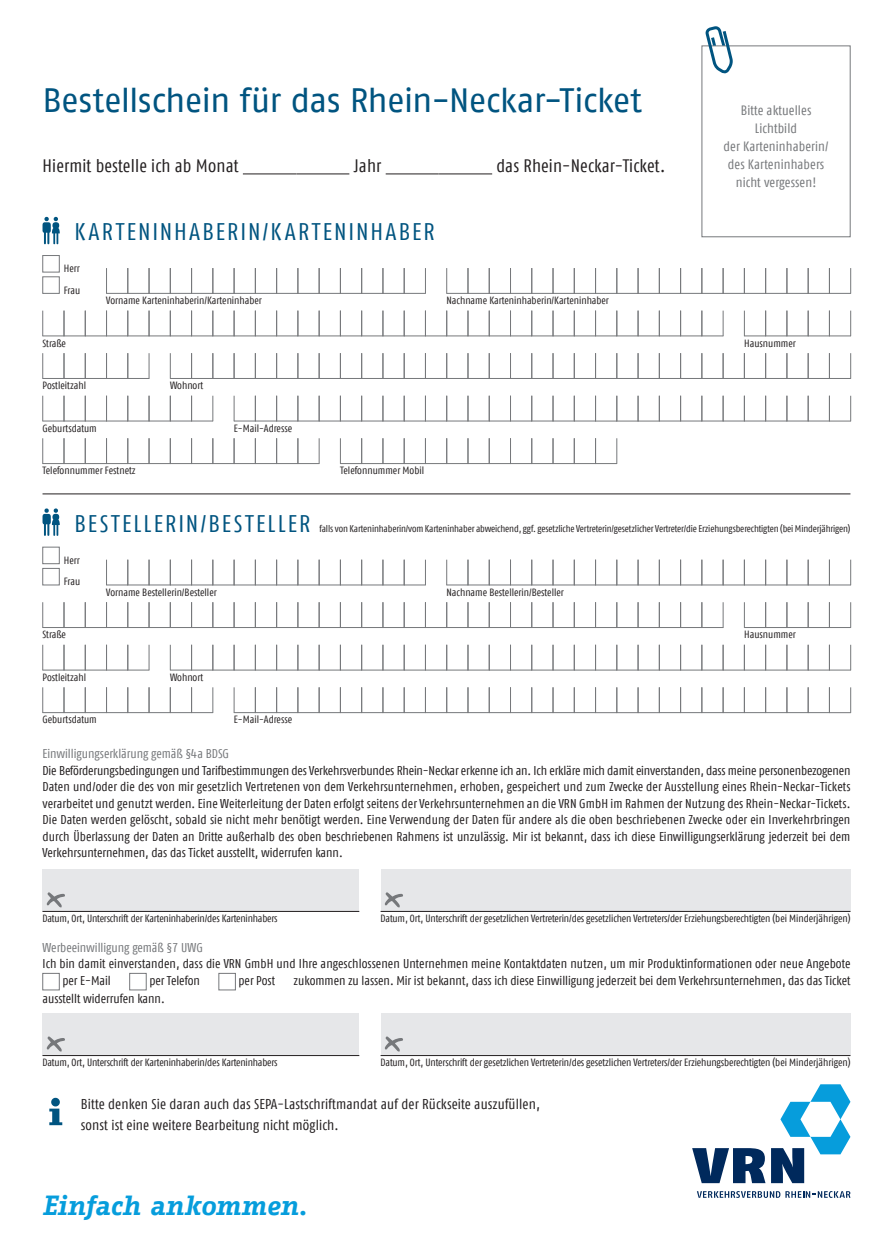
<style>
.page{position:relative;width:893px;height:1251px;background:#fff}
.page>*{position:absolute;margin:0;border:0;box-sizing:border-box;transform-origin:0 0}
.t1{font:33.75px "Fago No Tf";letter-spacing:-.025em;color:#005480}
.t2{font:italic 700 27px "Fago Office Serif";letter-spacing:-.005em;color:#069ddc}
.t3{font:condensed 24px "Fago Offc";letter-spacing:.09em;color:#005480}
.t4{font:condensed 18px "Fago Offc";letter-spacing:.01em;color:#231f20}
.t5{font:condensed 14.25px/21.3px "Fago Offc";letter-spacing:.01em;color:#231f20}
.t6{font:condensed 13.5px/18px "Fago Offc";letter-spacing:.01em;color:#76787b;text-align:center}
.t7{font:condensed 12.75px/16.5px "Fago Offc";color:#231f20;text-align:justify}
.t8{font:condensed 12.75px "Fago Offc";letter-spacing:-.005em;color:#76787b}
.t9{font:condensed 10.5px/21.3px "Fago Offc";letter-spacing:-.01em;color:#231f20}
.t10{font:condensed 9.75px "Fago Offc";letter-spacing:-.01em;color:#231f20}
</style>
<div class="page">
<hr style="left:243px;top:174px;width:53px;height:1px;background:#231f20">
<hr style="left:296px;top:174px;width:53px;height:1px;background:#231f20">
<hr style="left:386px;top:174px;width:53px;height:1px;background:#231f20">
<hr style="left:439px;top:174px;width:53px;height:1px;background:#231f20">
<svg style="left:692px;top:1148px;width:73px;height:34px"></svg>
<svg style="left:771px;top:1084px;width:80px;height:98px"></svg>
<svg style="left:697px;top:1191px;width:153px;height:6px"></svg>
<svg style="left:701px;top:26px;width:150px;height:211px"></svg>
<hr style="left:43px;top:493px;width:807px;height:1px;background:#231f20">
<div style="left:43px;top:547px;width:17px;height:17px;border:1px solid #76787b"></div>
<div style="left:43px;top:568px;width:17px;height:17px;border:1px solid #76787b"></div>
<svg style="left:446px;top:559px;width:405px;height:26px"></svg>
<svg style="left:106px;top:559px;width:320px;height:26px"></svg>
<svg style="left:42px;top:602px;width:682px;height:26px"></svg>
<svg style="left:744px;top:602px;width:107px;height:26px"></svg>
<svg style="left:42px;top:687px;width:172px;height:26px"></svg>
<svg style="left:234px;top:687px;width:617px;height:26px"></svg>
<svg style="left:42px;top:644px;width:108px;height:26px"></svg>
<svg style="left:170px;top:644px;width:681px;height:26px"></svg>
<div style="left:43px;top:255px;width:17px;height:17px;border:1px solid #76787b"></div>
<div style="left:43px;top:276px;width:17px;height:17px;border:1px solid #76787b"></div>
<svg style="left:446px;top:268px;width:405px;height:26px"></svg>
<svg style="left:106px;top:268px;width:320px;height:26px"></svg>
<svg style="left:42px;top:310px;width:682px;height:26px"></svg>
<svg style="left:744px;top:310px;width:107px;height:26px"></svg>
<svg style="left:42px;top:395px;width:172px;height:26px"></svg>
<svg style="left:234px;top:395px;width:617px;height:27px"></svg>
<svg style="left:42px;top:353px;width:108px;height:26px"></svg>
<svg style="left:170px;top:353px;width:681px;height:26px"></svg>
<div style="left:43px;top:972px;width:17px;height:17px;border:1px solid #76787b"></div>
<div style="left:129px;top:972px;width:17px;height:17px;border:1px solid #76787b"></div>
<div style="left:219px;top:972px;width:17px;height:17px;border:1px solid #76787b"></div>
<svg style="left:42px;top:438px;width:278px;height:26px"></svg>
<svg style="left:340px;top:438px;width:278px;height:26px"></svg>
<svg style="left:49px;top:1097px;width:13px;height:27px"></svg>
<svg style="left:43px;top:217px;width:17px;height:27px"></svg>
<svg style="left:43px;top:508px;width:17px;height:27px"></svg>
<div style="left:43px;top:868px;width:316px;height:43px;background:#e6e7e9"></div>
<hr style="left:43px;top:911px;width:316px;height:1px;background:#231f20">
<svg style="left:47px;top:892px;width:18px;height:15px"></svg>
<div style="left:381px;top:868px;width:469px;height:43px;background:#e6e7e9"></div>
<hr style="left:381px;top:911px;width:469px;height:1px;background:#231f20">
<svg style="left:385px;top:892px;width:18px;height:15px"></svg>
<div style="left:43px;top:1012px;width:316px;height:43px;background:#e6e7e9"></div>
<hr style="left:43px;top:1055px;width:316px;height:1px;background:#231f20">
<svg style="left:47px;top:1036px;width:18px;height:15px"></svg>
<div style="left:381px;top:1012px;width:469px;height:43px;background:#e6e7e9"></div>
<hr style="left:381px;top:1055px;width:469px;height:1px;background:#231f20">
<svg style="left:385px;top:1036px;width:18px;height:15px"></svg>
<h1 class="t1" style="left:43px;top:81px;width:601px">Bestellschein für das Rhein-Neckar-Ticket</h1>
<h3 class="t4" style="left:43px;top:156px;width:198px">Hiermit bestelle ich ab Monat</h3>
<h3 class="t4" style="left:354px;top:156px;width:29px">Jahr</h3>
<h3 class="t4" style="left:496px;top:156px;width:170px">das Rhein-Neckar-Ticket.</h3>
<p class="t6" style="left:724px;top:102px;width:106px">Bitte aktuelles<br>Lichtbild<br>der Karteninhaberin/ des Karteninhabers nicht vergessen!</p>
<h3 class="t3" style="left:74px;top:218px;width:362px">KARTENINHABERIN/KARTENINHABER</h3>
<p class="t9" style="left:64px;top:258px;width:18px">Herr<br>Frau</p>
<p class="t9" style="left:106px;top:290px;width:157px">Vorname Karteninhaberin/Karteninhaber</p>
<p class="t9" style="left:446px;top:290px;width:164px">Nachname Karteninhaberin/Karteninhaber</p>
<p class="t9" style="left:43px;top:332px;width:25px">Straße</p>
<p class="t9" style="left:744px;top:332px;width:53px">Hausnummer</p>
<p class="t9" style="left:43px;top:375px;width:45px">Postleitzahl</p>
<p class="t9" style="left:170px;top:375px;width:35px">Wohnort</p>
<p class="t9" style="left:43px;top:417px;width:56px">Geburtsdatum</p>
<p class="t9" style="left:234px;top:417px;width:60px">E-Mail-Adresse</p>
<p class="t9" style="left:43px;top:460px;width:95px">Telefonnummer Festnetz</p>
<p class="t9" style="left:340px;top:460px;width:85px">Telefonnummer Mobil</p>
<h3 class="t3" style="left:74px;top:510px;width:238px">BESTELLERIN/BESTELLER</h3>
<p class="t10" style="left:320px;top:523px;width:532px">falls von Karteninhaberin/vom Karteninhaber abweichend, ggf. gesetzliche Vertreterin/gesetzlicher Vertreter/die Erziehungsberechtigten (bei Minderjährigen)</p>
<p class="t9" style="left:64px;top:549px;width:18px">Herr<br>Frau</p>
<p class="t9" style="left:106px;top:581px;width:112px">Vorname Bestellerin/Besteller</p>
<p class="t9" style="left:446px;top:581px;width:119px">Nachname Bestellerin/Besteller</p>
<p class="t9" style="left:43px;top:624px;width:25px">Straße</p>
<p class="t9" style="left:744px;top:624px;width:53px">Hausnummer</p>
<p class="t9" style="left:43px;top:666px;width:45px">Postleitzahl</p>
<p class="t9" style="left:170px;top:666px;width:35px">Wohnort</p>
<p class="t9" style="left:43px;top:709px;width:56px">Geburtsdatum</p>
<p class="t9" style="left:234px;top:709px;width:60px">E-Mail-Adresse</p>
<p class="t8" style="left:43px;top:746px;width:188px">Einwilligungserklärung gemäß §4a BDSG</p>
<p class="t7" style="left:43px;top:762px;width:809px">Die Beförderungsbedingungen und Tarifbestimmungen des Verkehrsverbundes Rhein-Neckar erkenne ich an. Ich erkläre mich damit einverstanden, dass meine personenbezogenen Daten und/oder die des von mir gesetzlich Vertretenen von dem Verkehrsunternehmen, erhoben, gespeichert und zum Zwecke der Ausstellung eines Rhein-Neckar-Tickets verarbeitet und genutzt werden. Eine Weiterleitung der Daten erfolgt seitens der Verkehrsunternehmen an die VRN GmbH im Rahmen der Nutzung des Rhein-Neckar-Tickets.<br>Die Daten werden gelöscht, sobald sie nicht mehr benötigt werden. Eine Verwendung der Daten für andere als die oben beschriebenen Zwecke oder ein Inverkehrbringen durch Überlassung der Daten an Dritte außerhalb des oben beschriebenen Rahmens ist unzulässig. Mir ist bekannt, dass ich diese Einwilligungserklärung jederzeit bei dem Verkehrsunternehmen, das das Ticket ausstellt, widerrufen kann.</p>
<p class="t9" style="left:43px;top:907px;width:237px">Datum, Ort, Unterschrift der Karteninhaberin/des Karteninhabers</p>
<p class="t9" style="left:381px;top:907px;width:471px">Datum, Ort, Unterschrift der gesetzlichen Vertreterin/des gesetzlichen Vertreters/der Erziehungsberechtigten (bei Minderjährigen)</p>
<p class="t8" style="left:43px;top:940px;width:162px">Werbeeinwilligung gemäß §7 UWG</p>
<p class="t7" style="left:62px;top:955px;width:789px;text-indent:-20px">Ich bin damit einverstanden, dass die VRN GmbH und Ihre angeschlossenen Unternehmen meine Kontaktdaten nutzen, um mir Produktinformationen oder neue Angebote per E-Mail</p>
<p class="t7" style="left:149px;top:972px;width:52px">per Telefon</p>
<p class="t7" style="left:239px;top:972px;width:38px">per Post</p>
<p class="t7" style="left:294px;top:972px;width:558px">zukommen zu lassen. Mir ist bekannt, dass ich diese Einwilligung jederzeit bei dem Verkehrsunternehmen, das das Ticket</p>
<p class="t7" style="left:43px;top:990px;width:124px">ausstellt widerrufen kann.</p>
<p class="t9" style="left:43px;top:1051px;width:237px">Datum, Ort, Unterschrift der Karteninhaberin/des Karteninhabers</p>
<p class="t9" style="left:381px;top:1051px;width:471px">Datum, Ort, Unterschrift der gesetzlichen Vertreterin/des gesetzlichen Vertreters/der Erziehungsberechtigten (bei Minderjährigen)</p>
<p class="t5" style="left:81px;top:1093px;width:461px">Bitte denken Sie daran auch das SEPA-Lastschriftmandat auf der Rückseite auszufüllen, sonst ist eine weitere Bearbeitung nicht möglich.</p>
<h2 class="t2" style="left:43px;top:1189px;width:266px">Einfach ankommen.</h2>
</div>
